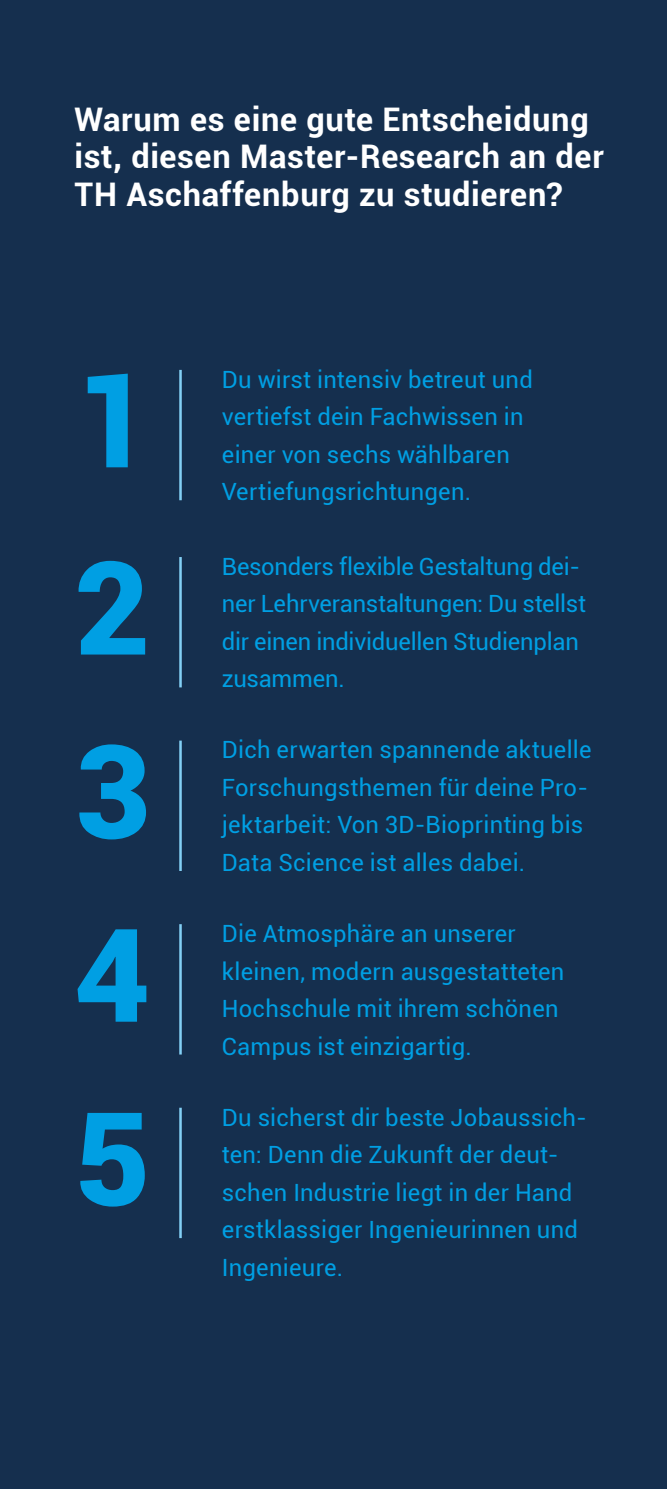
<style>
.page{position:relative;width:667px;height:1489px;background:#fff}
.page>*{position:absolute;margin:0;border:0;box-sizing:border-box;transform-origin:0 0}
.t1{font:900 129.75px/184.5px "Roboto";color:#009fe3;text-align:justify}
.t2{font:700 32.5px/37.5px "Roboto";letter-spacing:.02em;color:#fff}
.t3{font:23.75px/37.5px "Roboto";letter-spacing:.01em;color:#009fe3}
.t4{font:23.75px/37.5px "Roboto";letter-spacing:-.01em;color:#009fe3}
</style>
<div class="page">
<div style="left:0;top:0;width:666px;height:1488px;background:#152f4e"></div>
<hr style="left:179px;top:370px;width:3px;height:130px;background:#83d0f5">
<hr style="left:179px;top:557px;width:3px;height:130px;background:#83d0f5">
<hr style="left:179px;top:740px;width:3px;height:131px;background:#83d0f5">
<hr style="left:179px;top:924px;width:3px;height:130px;background:#83d0f5">
<hr style="left:179px;top:1107px;width:3px;height:130px;background:#83d0f5">
<h2 class="t2" style="left:74px;top:99px;width:530px">Warum es eine gute Entscheidung ist, diesen Master-Research an der<br>TH Aschaffenburg zu studieren?</h2>
<h1 class="t1" style="left:74px;top:323px;width:77px">1<br>2<br>3<br>4<br>5</h1>
<p class="t3" style="left:222px;top:359px;width:312px">Du wirst intensiv betreut und vertiefst dein Fachwissen in einer von sechs wählbaren<br>Vertiefungsrichtungen.</p>
<p class="t4" style="left:222px;top:546px;width:365px">Besonders flexible Gestaltung dei&shy;ner Lehrveranstaltungen: Du stellst dir einen individuellen Studienplan zusammen.</p>
<p class="t3" style="left:222px;top:730px;width:371px">Dich erwarten spannende aktuelle Forschungsthemen für deine Pro&shy;jektarbeit: Von 3D-Bioprinting bis Data Science ist alles dabei.</p>
<p class="t3" style="left:222px;top:913px;width:344px">Die Atmosphäre an unserer kleinen, modern ausgestatteten<br>Hochschule mit ihrem schönen<br>Campus ist einzigartig.</p>
<p class="t3" style="left:222px;top:1097px;width:366px">Du sicherst dir beste Jobaussich&shy;ten: Denn die Zukunft der deut&shy;schen Industrie liegt in der Hand erstklassiger Ingenieurinnen und<br>Ingenieure.</p>
</div>
